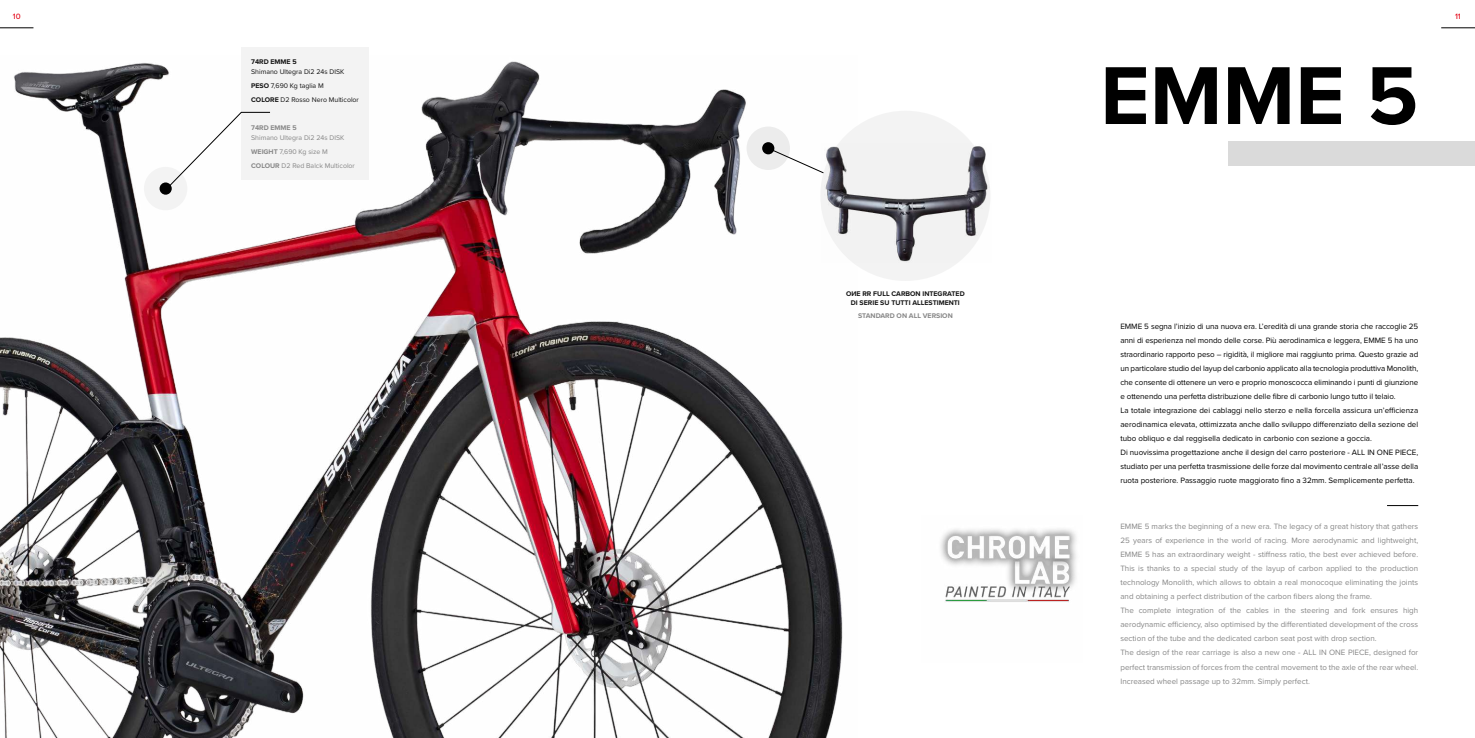
<style>
.page{position:relative;width:1475px;height:738px;background:#fff}
.page>*{position:absolute;margin:0;border:0;box-sizing:border-box;transform-origin:0 0}
.t1{font:700 85px "Proxima Nova";color:#000}
.t2{font:8px/14px "Proxima Nova";letter-spacing:-.01em;color:#000}
.t3{font:8px/14px "Proxima Nova";color:#878787}
.t4{font:500 8px "Proxima Nova";color:#e30617}
.t5{font:7px/14px "Proxima Nova";color:#131313}
.t6{font:7px/14px "Proxima Nova";color:#878787}
.t7{font:700 7px/8.4px "Proxima Nova";color:#131313;text-align:center}
.t8{font:700 7px "Proxima Nova";color:#878787}
.s1{font-weight:700}
</style>
<div class="page">
<img style="left:0;top:61px;width:843px;height:676px">
<hr style="left:1440px;top:27px;width:34px;height:1px;background:#000">
<hr style="left:0;top:27px;width:33px;height:1px;background:#000">
<div style="left:820px;top:111px;width:170px;height:170px;background:#f3f3f3;border-radius:50%"></div>
<div style="left:241px;top:47px;width:128px;height:132px;background:#f3f3f3"></div>
<div style="left:144px;top:167px;width:43px;height:43px;background:#f3f3f3;border-radius:50%"></div>
<svg style="left:159px;top:182px;width:13px;height:12px"></svg>
<svg style="left:164px;top:111px;width:107px;height:80px"></svg>
<img style="left:821px;top:144px;width:169px;height:118px">
<div style="left:746px;top:126px;width:43px;height:44px;background:#ececec;border-radius:50%"></div>
<div style="left:762px;top:142px;width:12px;height:12px;background:#000;border-radius:50%"></div>
<svg style="left:767px;top:147px;width:57px;height:27px"></svg>
<hr style="left:1386px;top:505px;width:31px;height:1px;background:#000">
<div style="left:1227px;top:141px;width:247px;height:24px;background:#dadada"></div>
<img style="left:940px;top:529px;width:136px;height:73px">
<p class="t4" style="left:13px;top:10px;width:9px">10</p>
<p class="t4" style="left:1454px;top:10px;width:7px">11</p>
<p class="t7" style="left:251px;top:58px;width:47px">74RD EMME 5</p>
<p class="t5" style="left:251px;top:65px;width:109px">Shimano Ultegra Di2 24s DISK<br><span class="s1">PESO</span> 7,690 Kg taglia M<br><span class="s1">COLORE</span> D2 Rosso Nero Multicolor</p>
<p class="t8" style="left:251px;top:123px;width:47px">74RD EMME 5</p>
<p class="t6" style="left:251px;top:131px;width:105px">Shimano Ultegra Di2 24s DISK<br><span class="s1">WEIGHT</span> 7,690 Kg size M<br><span class="s1">COLOUR</span> D2 Red Balck Multicolor</p>
<p class="t7" style="left:846px;top:289px;width:120px">OИE RR FULL CARBON INTEGRATED<br>DI SERIE SU TUTTI ALLESTIMENTI</p>
<p class="t8" style="left:857px;top:310px;width:96px">STANDARD ON ALL VERSION</p>
<h1 class="t1" style="left:1099px;top:32px;width:319px">EMME 5</h1>
<p class="t2" style="left:1120px;top:319px;width:299px">EMME 5 segna l’inizio di una nuova era. L’eredità di una grande storia che raccoglie 25 anni di esperienza nel mondo delle corse. Più aerodinamica e leggera, EMME 5 ha uno straordinario rapporto peso – rigidità, il migliore mai raggiunto prima. Questo grazie ad un particolare studio del layup del carbonio applicato alla tecnologia produttiva Monolith, che consente di ottenere un vero e proprio monoscocca eliminando i punti di giunzione e ottenendo una perfetta distribuzione delle fibre di carbonio lungo tutto il telaio.<br>La totale integrazione dei cablaggi nello sterzo e nella forcella assicura un’efficienza aerodinamica elevata, ottimizzata anche dallo sviluppo differenziato della sezione del tubo obliquo e dal reggisella dedicato in carbonio con sezione a goccia.<br>Di nuovissima progettazione anche il design del carro posteriore - ALL IN ONE PIECE, studiato per una perfetta trasmissione delle forze dal movimento centrale all’asse della ruota posteriore. Passaggio ruote maggiorato fino a 32mm. Semplicemente perfetta.</p>
<p class="t3" style="left:1120px;top:519px;width:299px">EMME 5 marks the beginning of a new era. The legacy of a great history that gathers 25 years of experience in the world of racing. More aerodynamic and lightweight, EMME 5 has an extraordinary weight - stiffness ratio, the best ever achieved before.<br>This is thanks to a special study of the layup of carbon applied to the production technology Monolith, which allows to obtain a real monocoque eliminating the joints and obtaining a perfect distribution of the carbon fibers along the frame.<br>The complete integration of the cables in the steering and fork ensures high aerodynamic efficiency, also optimised by the differentiated development of the cross section of the tube and the dedicated carbon seat post with drop section.<br>The design of the rear carriage is also a new one - ALL IN ONE PIECE, designed for perfect transmission of forces from the central movement to the axle of the rear wheel.<br>Increased wheel passage up to 32mm. Simply perfect.</p>
</div>
